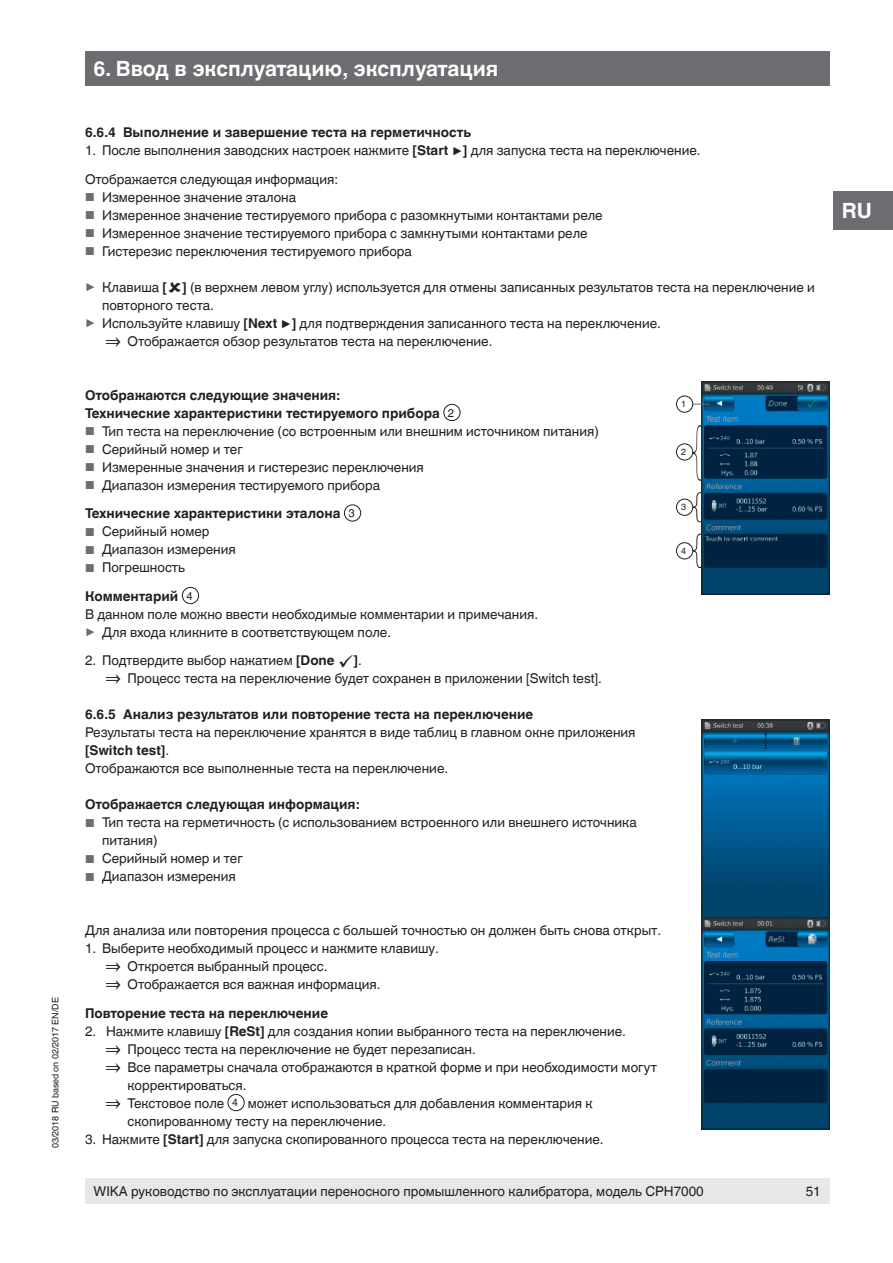
<style>
.page{position:relative;width:893px;height:1263px;background:#fff}
.page>*{position:absolute;margin:0;border:0;box-sizing:border-box;transform-origin:0 0}
.t1{font:700 21px "Helvetica World";color:#fff}
.t2{font:13.5px/18px "Helvetica World";color:#231f20}
.t3{font:700 13.5px/18px "Helvetica World";color:#231f20}
.t4{font:9px "Helvetica World";color:#231f20}
.s1{font-weight:700}
.s2{font-size:11.55px;color:#6c6d70}
.s3{font-size:13.35px;color:#6c6d70}
.s4{font-size:20.4px}
.s5{font-weight:400;font-size:11.25px}
.s6{font-size:11.25px}
.s7{font-size:10.5px}
</style>
<div class="page">
<div style="left:833px;top:191px;width:60px;height:39px;background:#6c6d70"></div>
<div style="left:85px;top:51px;width:744px;height:34px;background:#6c6d70"></div>
<div style="left:85px;top:1178px;width:744px;height:25px;background:#e6e7e9"></div>
<div style="left:443px;top:404px;width:17px;height:17px;border:1px solid #231f20;border-radius:50%"></div>
<div style="left:344px;top:504px;width:17px;height:17px;border:1px solid #231f20;border-radius:50%"></div>
<div style="left:182px;top:587px;width:17px;height:17px;border:1px solid #231f20;border-radius:50%"></div>
<div style="left:228px;top:1094px;width:17px;height:17px;border:1px solid #231f20;border-radius:50%"></div>
<img style="left:702px;top:382px;width:127px;height:212px">
<svg style="left:693px;top:404px;width:17px;height:1px"></svg>
<div style="left:676px;top:396px;width:17px;height:17px;border:1px solid #231f20;border-radius:50%"></div>
<div style="left:676px;top:443px;width:17px;height:17px;border:1px solid #231f20;border-radius:50%"></div>
<div style="left:676px;top:499px;width:17px;height:17px;border:1px solid #231f20;border-radius:50%"></div>
<div style="left:676px;top:542px;width:17px;height:17px;border:1px solid #231f20;border-radius:50%"></div>
<svg style="left:693px;top:425px;width:8px;height:56px"></svg>
<svg style="left:693px;top:492px;width:8px;height:30px"></svg>
<svg style="left:693px;top:534px;width:8px;height:34px"></svg>
<img style="left:702px;top:719px;width:127px;height:198px">
<img style="left:702px;top:917px;width:127px;height:213px">
<p class="t4" style="left:50px;top:1148px;width:152px;rotate:-90deg">03/2018 RU based on 02/2017 EN/DE</p>
<h1 class="t1" style="left:94px;top:56px;width:406px">6. Ввод в эксплуатацию, эксплуатация</h1>
<p class="t3" style="left:85px;top:124px;width:387px">6.6.4 Выполнение и завершение теста на герметичность</p>
<p class="t2" style="left:85px;top:136px;width:617px;line-height:28.5px">1. После выполнения заводских настроек нажмите <span class="s1">[Start ▶]</span> для запуска теста на переключение.<br>Отображается следующая информация:</p>
<p class="t2" style="left:85px;top:188px;width:213px"><span class="s2">■</span> Измеренное значение эталона</p>
<p class="t2" style="left:85px;top:206px;width:519px"><span class="s2">■</span> Измеренное значение тестируемого прибора с разомкнутыми контактами реле</p>
<p class="t2" style="left:85px;top:224px;width:504px"><span class="s2">■</span> Измеренное значение тестируемого прибора с замкнутыми контактами реле</p>
<p class="t2" style="left:85px;top:242px;width:328px"><span class="s2">■</span> Гистерезис переключения тестируемого прибора</p>
<p class="t2" style="left:85px;top:278px;width:731px"><span class="s3">▶</span> Клавиша <span class="s1">[ ]</span> (в верхнем левом углу) используется для отмены записанных результатов теста на переключение и</p>
<p class="t2" style="left:102px;top:296px;width:113px">повторного теста.</p>
<p class="t2" style="left:85px;top:314px;width:577px"><span class="s3">▶</span> Используйте клавишу <span class="s1">[Next ▶]</span> для подтверждения записанного теста на переключение.</p>
<p class="t2" style="left:106px;top:332px;width:388px"><span class="s4">⇒</span> Отображается обзор результатов теста на переключение.</p>
<p class="t3" style="left:85px;top:386px;width:371px">Отображаются следующие значения:<br>Технические характеристики тестируемого прибора <span class="s5">2</span></p>
<p class="t2" style="left:85px;top:422px;width:515px"><span class="s2">■</span> Тип теста на переключение (со встроенным или внешним источником питания)</p>
<p class="t2" style="left:85px;top:440px;width:159px"><span class="s2">■</span> Серийный номер и тег</p>
<p class="t2" style="left:85px;top:458px;width:340px"><span class="s2">■</span> Измеренные значения и гистерезис переключения</p>
<p class="t2" style="left:85px;top:471px;width:297px;line-height:28.5px"><span class="s2">■</span> Диапазон измерения тестируемого прибора<br><span class="s1">Технические характеристики эталона</span> <span class="s6">3</span></p>
<p class="t2" style="left:85px;top:523px;width:126px"><span class="s2">■</span> Серийный номер</p>
<p class="t2" style="left:85px;top:541px;width:152px"><span class="s2">■</span> Диапазон измерения</p>
<p class="t2" style="left:85px;top:553px;width:109px;line-height:28.5px"><span class="s2">■</span> Погрешность<br><span class="s1">Комментарий</span> <span class="s6">4</span></p>
<p class="t2" style="left:85px;top:605px;width:455px">В данном поле можно ввести необходимые комментарии и примечания. <span class="s3">▶</span> Для входа кликните в соответствующем поле.</p>
<p class="t2" style="left:106px;top:652px;width:497px;text-indent:-21px">2. Подтвердите выбор нажатием <span class="s1">[Done</span> ✓<span class="s1">]</span>.<br><span class="s4">⇒</span> Процесс теста на переключение будет сохранен в приложении [Switch test].</p>
<p class="t3" style="left:85px;top:706px;width:450px">6.6.5 Анализ результатов или повторение теста на переключение</p>
<p class="t2" style="left:85px;top:724px;width:552px">Результаты теста на переключение хранятся в виде таблиц в главном окне приложения <span class="s1">[Switch test]</span>.<br>Отображаются все выполненные теста на переключение.</p>
<p class="t3" style="left:85px;top:796px;width:276px">Отображается следующая информация:</p>
<p class="t2" style="left:102px;top:814px;width:536px;text-indent:-17px"><span class="s2">■</span> Тип теста на герметичность (с использованием встроенного или внешнего источника питания)</p>
<p class="t2" style="left:85px;top:850px;width:159px"><span class="s2">■</span> Серийный номер и тег</p>
<p class="t2" style="left:85px;top:868px;width:152px"><span class="s2">■</span> Диапазон измерения</p>
<p class="t2" style="left:85px;top:922px;width:578px">Для анализа или повторения процесса с большей точностью он должен быть снова открыт.</p>
<p class="t2" style="left:106px;top:940px;width:334px;text-indent:-21px">1. Выберите необходимый процесс и нажмите клавишу. <span class="s4">⇒</span> Откроется выбранный процесс.<br><span class="s4">⇒</span> Отображается вся важная информация.</p>
<p class="t3" style="left:85px;top:1004px;width:245px">Повторение теста на переключение</p>
<p class="t2" style="left:85px;top:1022px;width:542px">2. Нажмите клавишу <span class="s1">[ReSt]</span> для создания копии выбранного теста на переключение.</p>
<p class="t2" style="left:106px;top:1040px;width:371px"><span class="s4">⇒</span> Процесс теста на переключение не будет перезаписан.</p>
<p class="t2" style="left:106px;top:1058px;width:552px"><span class="s4">⇒</span> Все параметры сначала отображаются в краткой форме и при необходимости могут</p>
<p class="t2" style="left:128px;top:1076px;width:120px">корректироваться.</p>
<p class="t2" style="left:106px;top:1094px;width:488px"><span class="s4">⇒</span> Текстовое поле <span class="s7">4</span> может использоваться для добавления комментария к</p>
<p class="t2" style="left:128px;top:1112px;width:260px">скопированному тесту на переключение.</p>
<p class="t2" style="left:85px;top:1130px;width:520px">3. Нажмите <span class="s1">[Start]</span> для запуска скопированного процесса теста на переключение.</p>
<p class="t4" style="left:681px;top:399px;width:7px">1</p>
<p class="t4" style="left:681px;top:447px;width:7px">2</p>
<p class="t4" style="left:681px;top:502px;width:7px">3</p>
<p class="t4" style="left:681px;top:546px;width:7px">4</p>
<p class="t2" style="left:94px;top:1182px;width:612px">WIKA руководство по эксплуатации переносного промышленного калибратора, модель CPH7000</p>
<p class="t2" style="left:806px;top:1182px;width:17px">51</p>
<h1 class="t1" style="left:842px;top:198px;width:31px">RU</h1>
</div>
